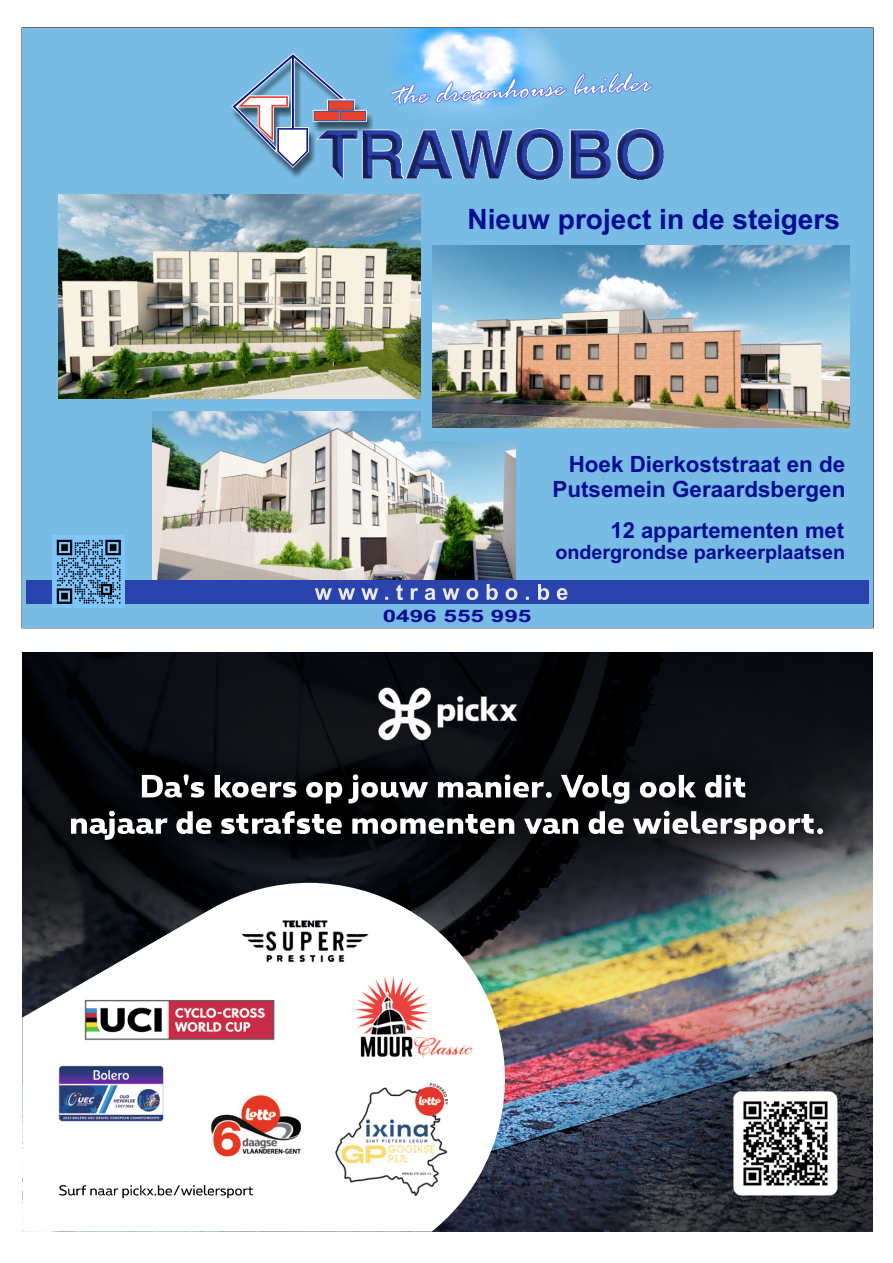
<style>
.page{position:relative;width:893px;height:1263px;background:#fff}
.page>*{position:absolute;margin:0;border:0;box-sizing:border-box;transform-origin:0 0}
.t1{font:700 28.05px "Arial";color:#000c91}
.t2{font:700 22.5px/25px "Arial";color:#000c91;text-align:right}
.t3{font:700 22.05px "Arial";color:#000c91}
.t4{font:700 19.8px "Arial";color:#000c91}
.t5{font:700 17.1px "Arial";color:#000c91;scale:1.42 1}
</style>
<div class="page">
<div style="left:22px;top:28px;width:851px;height:599px;background:#78bce4"></div>
<img style="left:399px;top:28px;width:156px;height:25px">
<svg style="left:231px;top:53px;width:433px;height:127px"></svg>
<img style="left:153px;top:411px;width:363px;height:170px">
<img style="left:58px;top:195px;width:362px;height:203px">
<div style="left:26px;top:581px;width:842px;height:23px;background:#2a43ad"></div>
<svg style="left:315px;top:584px;width:252px;height:16px"></svg>
<div style="left:53px;top:536px;width:72px;height:72px;background:#7dc6ff"></div>
<svg style="left:57px;top:540px;width:64px;height:64px"></svg>
<div style="left:421px;top:259px;width:417px;height:182px;background:#78bce5"></div>
<img style="left:433px;top:246px;width:416px;height:181px">
<img style="left:22px;top:652px;width:851px;height:579px">
<img style="left:211px;top:883px;width:317px;height:348px">
<img style="left:59px;top:1185px;width:194px;height:10px">
<img style="left:142px;top:774px;width:579px;height:23px">
<img style="left:725px;top:774px;width:20px;height:23px">
<img style="left:109px;top:811px;width:515px;height:23px">
<img style="left:664px;top:811px;width:150px;height:29px">
<p class="t1" style="left:467px;top:209px;width:374px">Nieuw project in de steigers</p>
<p class="t2" style="left:552px;top:453px;width:294px">Hoek Dierkoststraat en de<br>Putsemein Geraardsbergen</p>
<p class="t5" style="left:383px;top:609px;width:106px">0496 555 995</p>
<p class="t3" style="left:610px;top:522px;width:235px">12 appartementen met</p>
<p class="t4" style="left:555px;top:545px;width:291px">ondergrondse parkeerplaatsen</p>
</div>
